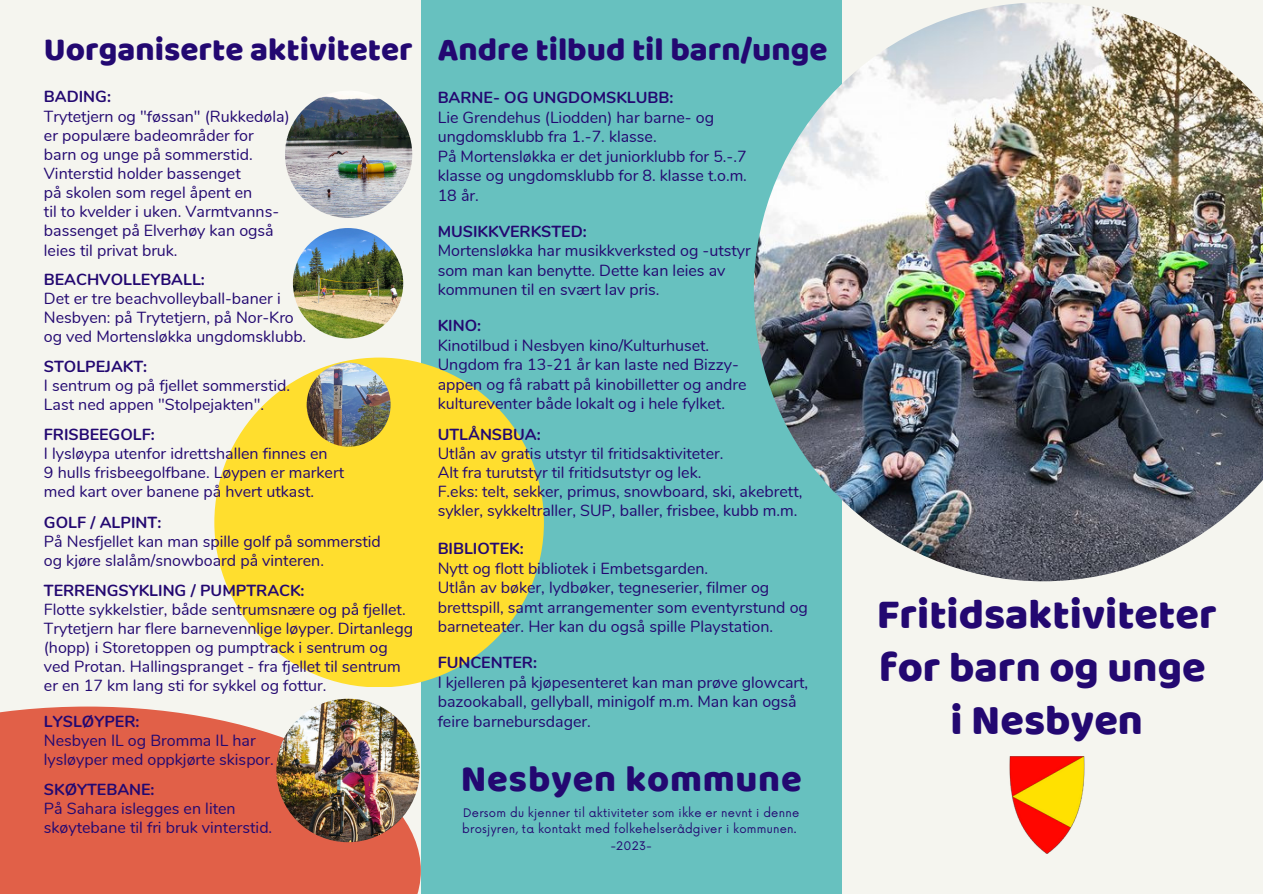
<style>
.page{position:relative;width:1263px;height:894px;background:#fff}
.page>*{position:absolute;margin:0;border:0;box-sizing:border-box;transform-origin:0 0}
.t1{font:43.05px/52.8px "Baloo";color:#230871}
.t2{font:37.8px "Baloo";letter-spacing:.02em;color:#230871}
.t3{font:33.15px "Baloo";color:#230871}
.t4{font:16.05px/19px "Nunito";color:#230871}
.t5{font:700 16.05px "Nunito";color:#230871}
.t6{font:11.55px/16.4px "Now";letter-spacing:.02em;color:#230871}
</style>
<div class="page">
<div style="left:0;top:0;width:1263px;height:893px;background:#f5f5ef"></div>
<div style="left:0;top:706px;width:421px;height:187px;background:#e16048"></div>
<div style="left:421px;top:0;width:420px;height:893px;background:#67c1bf"></div>
<div style="left:214px;top:357px;width:330px;height:330px;background:#ffde2e;border-radius:50%"></div>
<img style="left:754px;top:2px;width:509px;height:579px">
<img style="left:285px;top:90px;width:127px;height:128px;border-radius:50%">
<img style="left:276px;top:698px;width:144px;height:143px;border-radius:50%">
<img style="left:293px;top:228px;width:110px;height:110px;border-radius:50%">
<img style="left:307px;top:362px;width:84px;height:84px;border-radius:50%">
<img style="left:1009px;top:756px;width:76px;height:96px">
<p class="t3" style="left:44px;top:29px;width:370px">Uorganiserte aktiviteter</p>
<p class="t3" style="left:438px;top:29px;width:391px">Andre tilbud til barn/unge</p>
<p class="t5" style="left:44px;top:86px;width:69px">BADING:</p>
<p class="t4" style="left:44px;top:107px;width:247px">Trytetjern og "føssan" (Rukkedøla) er populære badeområder for</p>
<p class="t4" style="left:44px;top:145px;width:210px">barn og unge på sommerstid.<br>Vinterstid holder bassenget</p>
<p class="t4" style="left:44px;top:183px;width:210px">på skolen som regel åpent en</p>
<p class="t4" style="left:44px;top:202px;width:237px">til to kvelder i uken. Varmtvanns&shy;bassenget på Elverhøy kan også leies til privat bruk.</p>
<p class="t5" style="left:44px;top:268px;width:162px">BEACHVOLLEYBALL:</p>
<p class="t4" style="left:44px;top:289px;width:264px">Det er tre beachvolleyball-baner i<br>Nesbyen: på Trytetjern, på Nor-Kro og ved Mortensløkka ungdomsklubb.</p>
<p class="t5" style="left:44px;top:355px;width:105px">STOLPEJAKT:</p>
<p class="t4" style="left:44px;top:376px;width:248px">I sentrum og på fjellet sommerstid.<br>Last ned appen "Stolpejakten".</p>
<p class="t5" style="left:44px;top:423px;width:112px">FRISBEEGOLF:</p>
<p class="t4" style="left:44px;top:443px;width:285px">I lysløypa utenfor idrettshallen finnes en</p>
<p class="t4" style="left:44px;top:463px;width:302px">9 hulls frisbeegolfbane. Løypen er markert</p>
<p class="t4" style="left:44px;top:482px;width:272px">med kart over banene på hvert utkast.</p>
<p class="t5" style="left:44px;top:511px;width:119px">GOLF / ALPINT:</p>
<p class="t4" style="left:44px;top:532px;width:338px">På Nesfjellet kan man spille golf på sommerstid og kjøre slalåm/snowboard på vinteren.</p>
<p class="t5" style="left:44px;top:579px;width:262px">TERRENGSYKLING / PUMPTRACK:</p>
<p class="t4" style="left:44px;top:599px;width:371px">Flotte sykkelstier, både sentrumsnære og på fjellet.<br>Trytetjern har flere barnevennlige løyper. Dirtanlegg (hopp) i Storetoppen og pumptrack i sentrum og</p>
<p class="t4" style="left:44px;top:657px;width:358px">ved Protan. Hallingspranget - fra fjellet til sentrum</p>
<p class="t4" style="left:44px;top:676px;width:284px">er en 17 km lang sti for sykkel og fottur.</p>
<p class="t5" style="left:44px;top:710px;width:97px">LYSLØYPER:</p>
<p class="t4" style="left:44px;top:731px;width:213px">Nesbyen IL og Bromma IL har</p>
<p class="t4" style="left:44px;top:750px;width:231px">lysløyper med oppkjørte skispor.</p>
<p class="t5" style="left:44px;top:778px;width:112px">SKØYTEBANE:</p>
<p class="t4" style="left:44px;top:798px;width:230px">På Sahara islegges en liten skøytebane til fri bruk vinterstid.</p>
<p class="t5" style="left:438px;top:87px;width:237px">BARNE- OG UNGDOMSKLUBB:</p>
<p class="t4" style="left:438px;top:107px;width:278px;line-height:19.5px">Lie Grendehus (Liodden) har barne- og ungdomsklubb fra 1.-7. klasse.</p>
<p class="t4" style="left:438px;top:147px;width:310px">På Mortensløkka er det juniorklubb for 5.-.7</p>
<p class="t4" style="left:438px;top:166px;width:311px;line-height:19.5px">klasse og ungdomsklubb for 8. klasse t.o.m.<br>18 år.</p>
<p class="t5" style="left:438px;top:220px;width:151px">MUSIKKVERKSTED:</p>
<p class="t4" style="left:438px;top:241px;width:315px;line-height:19.5px">Mortensløkka har musikkverksted og -utstyr som man kan benytte. Dette kan leies av kommunen til en svært lav pris.</p>
<p class="t5" style="left:438px;top:315px;width:45px">KINO:</p>
<p class="t4" style="left:438px;top:335px;width:310px;line-height:19.5px">Kinotilbud i Nesbyen kino/Kulturhuset.<br>Ungdom fra 13-21 år kan laste ned Bizzy&shy;appen og få rabatt på kinobilletter og andre</p>
<p class="t4" style="left:438px;top:394px;width:289px">kultureventer både lokalt og i hele fylket.</p>
<p class="t5" style="left:438px;top:423px;width:105px">UTLÅNSBUA:</p>
<p class="t4" style="left:438px;top:443px;width:287px">Utlån av gratis utstyr til fritidsaktiviteter.</p>
<p class="t4" style="left:438px;top:463px;width:265px">Alt fra turutstyr til fritidsutstyr og lek.</p>
<p class="t4" style="left:438px;top:482px;width:366px">F.eks: telt, sekker, primus, snowboard, ski, akebrett, sykler, sykkeltraller, SUP, baller, frisbee, kubb m.m.</p>
<p class="t5" style="left:438px;top:537px;width:87px">BIBLIOTEK:</p>
<p class="t4" style="left:438px;top:558px;width:272px">Nytt og flott bibliotek i Embetsgarden.</p>
<p class="t4" style="left:438px;top:578px;width:372px;line-height:19.5px">Utlån av bøker, lydbøker, tegneserier, filmer og brettspill, samt arrangementer som eventyrstund og barneteater. Her kan du også spille Playstation.</p>
<p class="t5" style="left:438px;top:651px;width:101px">FUNCENTER:</p>
<p class="t4" style="left:438px;top:672px;width:372px;line-height:19.5px">I kjelleren på kjøpesenteret kan man prøve glowcart, bazookaball, gellyball, minigolf m.m. Man kan også feire barnebursdager.</p>
<p class="t2" style="left:461px;top:755px;width:343px">Nesbyen kommune</p>
<p class="t6" style="left:462px;top:805px;width:339px">Dersom du kjenner til aktiviteter som ikke er nevnt i denne brosjyren, ta kontakt med folkehelserådgiver i kommunen.</p>
<p class="t6" style="left:611px;top:837px;width:42px">-2023-</p>
<p class="t1" style="left:877px;top:586px;width:342px">Fritidsaktiviteter for barn og unge</p>
<p class="t1" style="left:950px;top:692px;width:194px">i Nesbyen</p>
</div>
